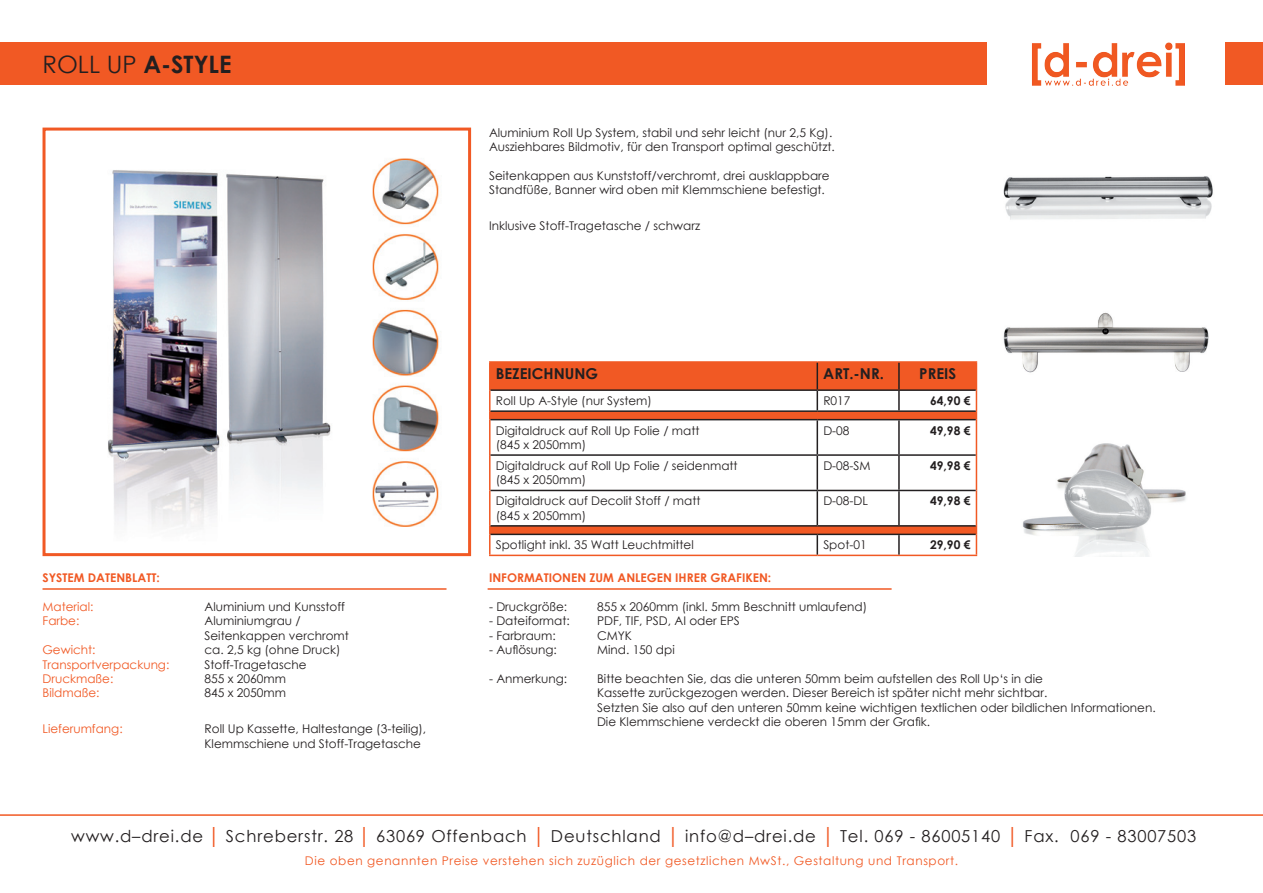
<style>
.page{position:relative;width:1263px;height:893px;background:#fff}
.page>*{position:absolute;margin:0;border:0;box-sizing:border-box;transform-origin:0 0}
.t1{font:700 24px "Century Gothic";color:#231f20}
.t2{font:16.5px "Century Gothic";letter-spacing:.05em;color:#231f20}
.t3{font:700 15px "Century Gothic";color:#231f20}
.t4{font:12px/14.4px "Century Gothic";color:#231f20}
.t5{font:12px "Century Gothic";letter-spacing:.05em;color:#f15924}
.t6{font:12px "Century Gothic";color:#f15924}
.t7{font:700 12px "Century Gothic";color:#f15924}
.t8{font:700 12px "Century Gothic";color:#231f20}
.s1{font-weight:400}
.s2{font-weight:700;color:#f15924}
.s3{color:#f15924}
</style>
<div class="page">
<img style="left:1003px;top:176px;width:210px;height:44px">
<div style="left:0;top:43px;width:986px;height:42px;background:#f15924"></div>
<img style="left:1032px;top:43px;width:152px;height:42px">
<div style="left:1226px;top:43px;width:37px;height:42px;background:#f15924"></div>
<img style="left:108px;top:158px;width:331px;height:369px">
<div style="left:43px;top:128px;width:428px;height:428px;border:3px solid #f15924"></div>
<svg style="left:490px;top:363px;width:486px;height:171px"></svg>
<hr style="left:489px;top:361px;width:328px;height:2px;background:#f15924">
<hr style="left:817px;top:361px;width:82px;height:2px;background:#f15924">
<hr style="left:899px;top:361px;width:78px;height:2px;background:#f15924">
<svg style="left:489px;top:363px;width:1px;height:57px"></svg>
<svg style="left:976px;top:363px;width:1px;height:57px"></svg>
<hr style="left:489px;top:420px;width:1px;height:35px;background:#f15924">
<hr style="left:976px;top:420px;width:1px;height:35px;background:#f15924">
<hr style="left:489px;top:455px;width:1px;height:35px;background:#f15924">
<hr style="left:976px;top:455px;width:1px;height:35px;background:#f15924">
<hr style="left:489px;top:490px;width:1px;height:36px;background:#f15924">
<hr style="left:976px;top:490px;width:1px;height:36px;background:#f15924">
<svg style="left:489px;top:526px;width:1px;height:29px"></svg>
<svg style="left:976px;top:526px;width:1px;height:29px"></svg>
<hr style="left:489px;top:555px;width:328px;height:1px;background:#f15924">
<hr style="left:817px;top:555px;width:82px;height:1px;background:#f15924">
<hr style="left:899px;top:555px;width:78px;height:1px;background:#f15924">
<hr style="left:816px;top:363px;width:2px;height:26px;background:#231f20">
<hr style="left:898px;top:363px;width:2px;height:26px;background:#231f20">
<hr style="left:490px;top:389px;width:327px;height:2px;background:#231f20">
<hr style="left:817px;top:389px;width:82px;height:2px;background:#231f20">
<svg style="left:816px;top:391px;width:2px;height:19px"></svg>
<hr style="left:899px;top:389px;width:77px;height:2px;background:#231f20">
<svg style="left:898px;top:391px;width:2px;height:19px"></svg>
<hr style="left:490px;top:410px;width:327px;height:2px;background:#231f20">
<hr style="left:817px;top:410px;width:82px;height:2px;background:#231f20">
<hr style="left:899px;top:410px;width:77px;height:2px;background:#231f20">
<hr style="left:490px;top:419px;width:327px;height:1px;background:#231f20">
<hr style="left:817px;top:419px;width:82px;height:1px;background:#231f20">
<hr style="left:816px;top:420px;width:2px;height:34px;background:#231f20">
<hr style="left:899px;top:419px;width:77px;height:1px;background:#231f20">
<hr style="left:898px;top:420px;width:2px;height:34px;background:#231f20">
<hr style="left:490px;top:454px;width:327px;height:2px;background:#231f20">
<hr style="left:817px;top:454px;width:82px;height:2px;background:#231f20">
<hr style="left:816px;top:456px;width:2px;height:34px;background:#231f20">
<hr style="left:899px;top:454px;width:77px;height:2px;background:#231f20">
<hr style="left:898px;top:456px;width:2px;height:34px;background:#231f20">
<hr style="left:490px;top:490px;width:327px;height:1px;background:#231f20">
<hr style="left:817px;top:490px;width:82px;height:1px;background:#231f20">
<hr style="left:816px;top:491px;width:2px;height:34px;background:#231f20">
<hr style="left:899px;top:490px;width:77px;height:1px;background:#231f20">
<hr style="left:898px;top:491px;width:2px;height:34px;background:#231f20">
<hr style="left:490px;top:525px;width:327px;height:2px;background:#231f20">
<hr style="left:817px;top:525px;width:82px;height:2px;background:#231f20">
<hr style="left:899px;top:525px;width:77px;height:2px;background:#231f20">
<hr style="left:490px;top:534px;width:327px;height:1px;background:#231f20">
<hr style="left:817px;top:534px;width:82px;height:1px;background:#231f20">
<hr style="left:816px;top:535px;width:2px;height:20px;background:#231f20">
<hr style="left:899px;top:534px;width:77px;height:1px;background:#231f20">
<hr style="left:898px;top:535px;width:2px;height:20px;background:#231f20">
<hr style="left:43px;top:588px;width:403px;height:2px;background:#f15924">
<hr style="left:0;top:814px;width:1263px;height:2px;background:#f15924">
<hr style="left:488px;top:588px;width:403px;height:2px;background:#f15924">
<img style="left:1022px;top:443px;width:164px;height:113px">
<img style="left:1003px;top:312px;width:206px;height:61px">
<h1 class="t1" style="left:43px;top:46px;width:191px"><span class="s1">ROLL UP</span> A-STYLE</h1>
<p class="t7" style="left:43px;top:569px;width:119px">SYSTEM DATENBLATT:</p>
<p class="t6" style="left:43px;top:598px;width:53px">Material:</p>
<p class="t4" style="left:205px;top:599px;width:142px">Aluminium und Kunsstoff</p>
<p class="t5" style="left:43px;top:613px;width:38px">Farbe:</p>
<p class="t4" style="left:205px;top:614px;width:146px">Aluminiumgrau /<br>Seitenkappen verchromt</p>
<p class="t6" style="left:43px;top:641px;width:55px">Gewicht:</p>
<p class="t4" style="left:205px;top:642px;width:138px">ca. 2,5 kg (ohne Druck)</p>
<p class="t6" style="left:43px;top:656px;width:128px">Transportverpackung:</p>
<p class="t4" style="left:205px;top:657px;width:104px">Stoff-Tragetasche</p>
<p class="t6" style="left:43px;top:670px;width:72px">Druckmaße:</p>
<p class="t4" style="left:205px;top:671px;width:83px">855 x 2060mm</p>
<p class="t6" style="left:43px;top:685px;width:59px">Bildmaße:</p>
<p class="t4" style="left:205px;top:686px;width:83px">845 x 2050mm</p>
<p class="t6" style="left:43px;top:721px;width:82px">Lieferumfang:</p>
<p class="t4" style="left:205px;top:722px;width:223px">Roll Up Kassette, Haltestange (3-teilig),<br>Klemmschiene und Stoff-Tragetasche</p>
<p class="t4" style="left:489px;top:125px;width:347px">Aluminium Roll Up System, stabil und sehr leicht (nur 2,5 Kg).<br>Ausziehbares Bildmotiv, für den Transport optimal geschützt.</p>
<p class="t4" style="left:489px;top:168px;width:342px">Seitenkappen aus Kunststoff/verchromt, drei ausklappbare<br>Standfüße, Banner wird oben mit Klemmschiene befestigt.</p>
<p class="t4" style="left:489px;top:218px;width:213px">Inklusive Stoff-Tragetasche / schwarz</p>
<p class="t3" style="left:496px;top:362px;width:104px">BEZEICHNUNG</p>
<p class="t3" style="left:823px;top:362px;width:62px">ART.-NR.</p>
<p class="t3" style="left:919px;top:362px;width:38px">PREIS</p>
<p class="t4" style="left:496px;top:393px;width:158px">Roll Up A-Style (nur System)</p>
<p class="t4" style="left:823px;top:393px;width:29px">R017</p>
<p class="t8" style="left:930px;top:392px;width:42px">64,90 €</p>
<p class="t4" style="left:496px;top:423px;width:205px">Digitaldruck auf Roll Up Folie / matt (845 x 2050mm)</p>
<p class="t4" style="left:823px;top:423px;width:28px">D-08</p>
<p class="t8" style="left:930px;top:421px;width:42px">49,98 €</p>
<p class="t4" style="left:496px;top:458px;width:243px">Digitaldruck auf Roll Up Folie / seidenmatt (845 x 2050mm)</p>
<p class="t4" style="left:823px;top:458px;width:49px">D-08-SM</p>
<p class="t8" style="left:930px;top:457px;width:42px">49,98 €</p>
<p class="t4" style="left:496px;top:494px;width:206px">Digitaldruck auf Decolit Stoff / matt (845 x 2050mm)</p>
<p class="t4" style="left:823px;top:494px;width:46px">D-08-DL</p>
<p class="t8" style="left:930px;top:492px;width:42px">49,98 €</p>
<p class="t4" style="left:496px;top:538px;width:200px">Spotlight inkl. 35 Watt Leuchtmittel</p>
<p class="t4" style="left:823px;top:538px;width:45px">Spot-01</p>
<p class="t8" style="left:930px;top:536px;width:42px">29,90 €</p>
<p class="t7" style="left:489px;top:569px;width:284px">INFORMATIONEN ZUM ANLEGEN IHRER GRAFIKEN:</p>
<p class="t4" style="left:489px;top:599px;width:80px">- Druckgröße:</p>
<p class="t4" style="left:597px;top:599px;width:272px">855 x 2060mm (inkl. 5mm Beschnitt umlaufend)</p>
<p class="t4" style="left:489px;top:614px;width:82px">- Dateiformat:</p>
<p class="t4" style="left:597px;top:614px;width:144px">PDF, TIF, PSD, AI oder EPS</p>
<p class="t4" style="left:489px;top:628px;width:68px">- Farbraum:</p>
<p class="t4" style="left:597px;top:628px;width:36px">CMYK</p>
<p class="t4" style="left:489px;top:642px;width:69px">- Auflösung:</p>
<p class="t4" style="left:597px;top:642px;width:79px">Mind. 150 dpi</p>
<p class="t4" style="left:489px;top:671px;width:80px">- Anmerkung:</p>
<p class="t4" style="left:597px;top:671px;width:560px">Bitte beachten Sie, das die unteren 50mm beim aufstellen des Roll Up‘s in die<br>Kassette zurückgezogen werden. Dieser Bereich ist später nicht mehr sichtbar.<br>Setzten Sie also auf den unteren 50mm keine wichtigen textlichen oder bildlichen Informationen.<br>Die Klemmschiene verdeckt die oberen 15mm der Grafik.</p>
<h2 class="t2" style="left:71px;top:825px;width:1127px">www.d–drei.de <span class="s2">│</span> Schreberstr. 28 <span class="s2">│</span> 63069 Offenbach <span class="s3">│</span> Deutschland <span class="s3">│</span> info@d–drei.de <span class="s3">│</span> Tel. 069 - 86005140 <span class="s3">│</span> Fax. 069 - 83007503</h2>
<p class="t5" style="left:305px;top:852px;width:655px">Die oben genannten Preise verstehen sich zuzüglich der gesetzlichen MwSt., Gestaltung und Transport.</p>
</div>
